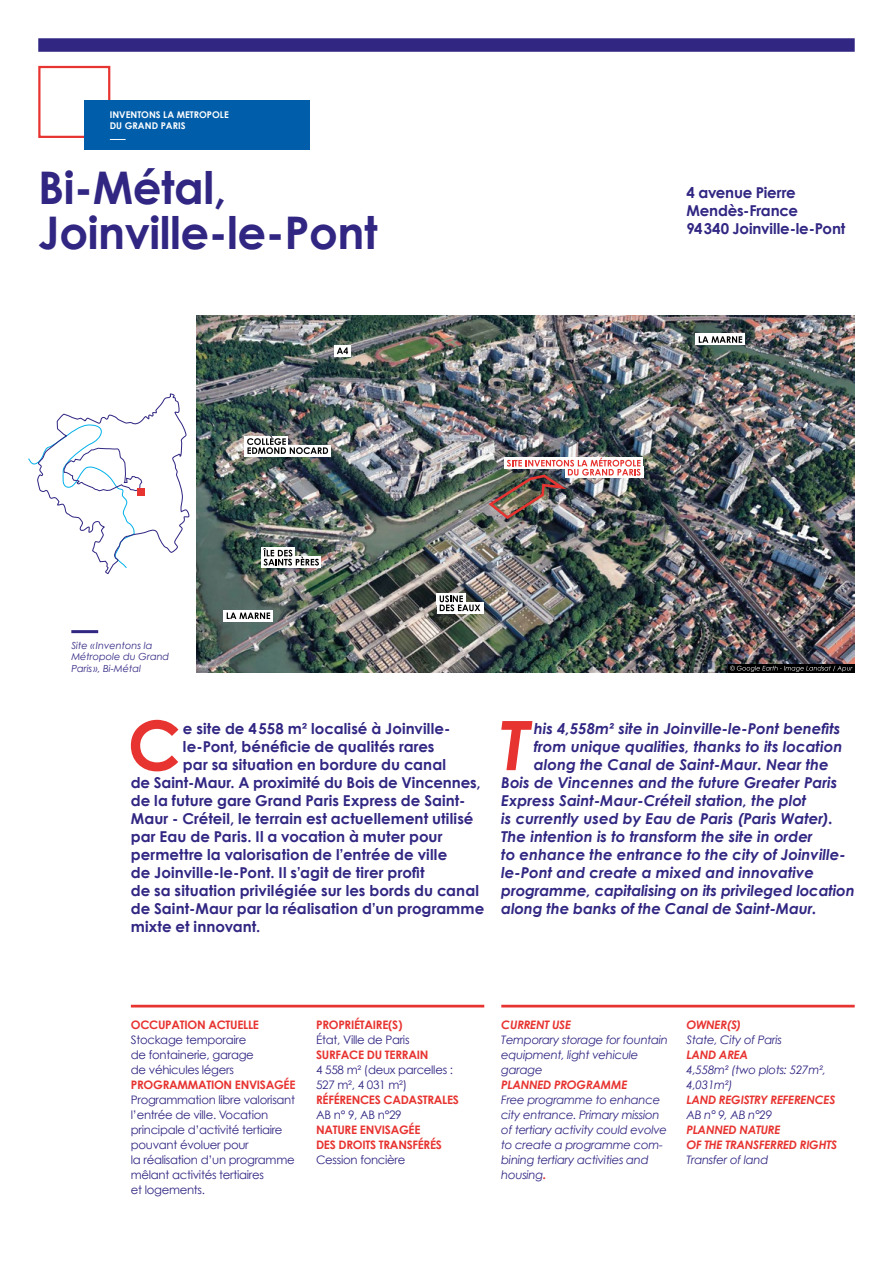
<style>
.page{position:relative;width:893px;height:1263px;background:#fff}
.page>*{position:absolute;margin:0;border:0;box-sizing:border-box;transform-origin:0 0}
.t1{font:700 68.4px "Century Gothic";color:#e73431}
.t2{font:italic 700 68.4px "Century Gothic";color:#e73431}
.t3{font:700 45px/45px "Century Gothic";letter-spacing:-.01em;color:#312783}
.t4{font:700 15px/18px "Century Gothic";letter-spacing:.005em;color:#312783}
.t5{font:italic 700 15px "Century Gothic";color:#312783}
.t6{font:11.7px/15px "Century Gothic";letter-spacing:-.025em;color:#312783}
.t7{font:italic 11.7px/15px "Century Gothic";letter-spacing:-.025em;color:#312783}
.t8{font:700 11.7px/15px "Century Gothic";letter-spacing:-.025em;color:#e73431}
.t9{font:italic 700 11.7px/15px "Century Gothic";letter-spacing:-.025em;color:#e73431}
.t10{font:italic 9.75px/11.7px "Century Gothic";color:#312783}
.t11{font:700 9.3px/11.1px "Century Gothic";color:#fff}
.s1{font-weight:700;color:#e73431}
</style>
<div class="page">
<div style="left:38px;top:38px;width:817px;height:14px;background:#312783"></div>
<hr style="left:131px;top:1005px;width:353px;height:2px;background:#e73431">
<hr style="left:501px;top:1005px;width:354px;height:2px;background:#e73431">
<hr style="left:71px;top:630px;width:27px;height:3px;background:#312783">
<div style="left:38px;top:66px;width:72px;height:72px;border:2px solid #e73431"></div>
<div style="left:84px;top:101px;width:226px;height:49px;background:#005da9"></div>
<svg style="left:110px;top:139px;width:16px;height:1px"></svg>
<svg style="left:28px;top:393px;width:162px;height:181px"></svg>
<div style="left:137px;top:488px;width:7px;height:7px;background:#e73431"></div>
<img style="left:196px;top:315px;width:659px;height:357px">
<div style="left:224px;top:610px;width:49px;height:11px;background:#fff"></div>
<svg style="left:227px;top:612px;width:43px;height:7px"></svg>
<div style="left:696px;top:334px;width:49px;height:11px;background:#fff"></div>
<svg style="left:699px;top:336px;width:43px;height:7px"></svg>
<div style="left:334px;top:345px;width:17px;height:11px;background:#fff"></div>
<svg style="left:337px;top:347px;width:11px;height:7px"></svg>
<div style="left:245px;top:436px;width:43px;height:11px;background:#fff"></div>
<div style="left:245px;top:445px;width:86px;height:11px;background:#fff"></div>
<svg style="left:247px;top:436px;width:81px;height:18px"></svg>
<div style="left:728px;top:664px;width:127px;height:9px;background:#000"></div>
<svg style="left:730px;top:666px;width:122px;height:6px"></svg>
<div style="left:261px;top:547px;width:34px;height:12px;background:#fff"></div>
<div style="left:261px;top:557px;width:60px;height:11px;background:#fff"></div>
<svg style="left:263px;top:548px;width:56px;height:18px"></svg>
<div style="left:437px;top:593px;width:29px;height:11px;background:#fff"></div>
<svg style="left:437px;top:602px;width:47px;height:12px"></svg>
<svg style="left:440px;top:595px;width:40px;height:16px"></svg>
<div style="left:504px;top:457px;width:139px;height:12px;background:#fff"></div>
<div style="left:565px;top:467px;width:78px;height:11px;background:#fff"></div>
<img style="left:487px;top:458px;width:154px;height:63px">
<p class="t11" style="left:110px;top:108px;width:120px">INVENTONS LA METROPOLE<br>DU GRAND PARIS</p>
<h2 class="t3" style="left:38px;top:164px;width:341px">Bi-Métal,<br>Joinville-le-Pont</h2>
<p class="t4" style="left:686px;top:183px;width:160px">4 avenue Pierre<br>Mendès-France<br>94340 Joinville-le-Pont</p>
<p class="t10" style="left:71px;top:639px;width:99px">Site « Inventons la<br>Métropole du Grand<br>Paris », Bi-Métal</p>
<h1 class="t1" style="left:128px;top:702px;width:55px">C</h1>
<p class="t4" style="left:183px;top:719px;width:269px">e site de 4558 m² localisé à Joinville-</p>
<p class="t4" style="left:183px;top:737px;width:253px">le-Pont, bénéficie de qualités rares</p>
<p class="t4" style="left:183px;top:755px;width:265px">par sa situation en bordure du canal</p>
<p class="t4" style="left:131px;top:773px;width:351px">de Saint-Maur. A proximité du Bois de Vincennes,</p>
<p class="t4" style="left:131px;top:791px;width:336px">de la future gare Grand Paris Express de Saint-</p>
<p class="t4" style="left:131px;top:809px;width:344px">Maur - Créteil, le terrain est actuellement utilisé</p>
<p class="t4" style="left:131px;top:827px;width:313px">par Eau de Paris. Il a vocation à muter pour</p>
<p class="t4" style="left:131px;top:845px;width:318px">permettre la valorisation de l’entrée de ville</p>
<p class="t4" style="left:131px;top:863px;width:295px">de Joinville-le-Pont. Il s’agit de tirer profit</p>
<p class="t4" style="left:131px;top:881px;width:350px">de sa situation privilégiée sur les bords du canal</p>
<p class="t4" style="left:131px;top:899px;width:355px">de Saint-Maur par la réalisation d’un programme</p>
<p class="t4" style="left:131px;top:917px;width:131px">mixte et innovant.</p>
<h1 class="t2" style="left:500px;top:701px;width:30px">T</h1>
<p class="t5" style="left:534px;top:719px;width:308px">his 4,558m² site in Joinville-le-Pont benefits</p>
<p class="t5" style="left:534px;top:737px;width:310px">from unique qualities, thanks to its location</p>
<p class="t5" style="left:534px;top:755px;width:296px">along the Canal de Saint-Maur. Near the</p>
<p class="t5" style="left:501px;top:773px;width:337px">Bois de Vincennes and the future Greater Paris</p>
<p class="t5" style="left:501px;top:791px;width:307px">Express Saint-Maur-Créteil station, the plot</p>
<p class="t5" style="left:501px;top:809px;width:333px">is currently used by Eau de Paris (Paris Water).</p>
<p class="t5" style="left:501px;top:827px;width:313px">The intention is to transform the site in order</p>
<p class="t5" style="left:501px;top:845px;width:346px">to enhance the entrance to the city of Joinville-</p>
<p class="t5" style="left:501px;top:863px;width:314px">le-Pont and create a mixed and innovative</p>
<p class="t5" style="left:501px;top:881px;width:355px">programme, capitalising on its privileged location</p>
<p class="t5" style="left:501px;top:899px;width:317px">along the banks of the Canal de Saint-Maur.</p>
<p class="t8" style="left:131px;top:1017px;width:130px">OCCUPATION ACTUELLE</p>
<p class="t6" style="left:131px;top:1032px;width:125px">Stockage temporaire de fontainerie, garage de véhicules légers</p>
<p class="t8" style="left:131px;top:1077px;width:166px">PROGRAMMATION ENVISAGÉE</p>
<p class="t6" style="left:131px;top:1092px;width:166px">Programmation libre valorisant l’entrée de ville. Vocation principale d’activité tertiaire pouvant évoluer pour<br>la réalisation d’un programme mêlant activités tertiaires<br>et logements.</p>
<p class="t8" style="left:316px;top:1017px;width:88px">PROPRIÉTAIRE(S)</p>
<p class="t6" style="left:316px;top:1032px;width:95px">État, Ville de Paris</p>
<p class="t8" style="left:316px;top:1047px;width:114px">SURFACE DU TERRAIN</p>
<p class="t6" style="left:316px;top:1062px;width:138px">4 558 m² (deux parcelles :<br>527 m², 4 031 m²)</p>
<p class="t8" style="left:316px;top:1092px;width:144px">RÉFÉRENCES CADASTRALES</p>
<p class="t6" style="left:316px;top:1107px;width:87px">AB n° 9, AB n°29</p>
<p class="t8" style="left:316px;top:1122px;width:127px">NATURE ENVISAGÉE<br>DES DROITS TRANSFÉRÉS</p>
<p class="t6" style="left:316px;top:1152px;width:91px">Cession foncière</p>
<p class="t9" style="left:501px;top:1017px;width:71px">CURRENT USE</p>
<p class="t7" style="left:501px;top:1032px;width:168px">Temporary storage for fountain equipment, light vehicule garage</p>
<p class="t9" style="left:501px;top:1077px;width:128px">PLANNED PROGRAMME</p>
<p class="t7" style="left:501px;top:1092px;width:167px">Free programme to enhance city entrance. Primary mission of tertiary activity could evolve to create a programme com&shy;bining tertiary activities and housing<span class="s1">.</span></p>
<p class="t9" style="left:686px;top:1017px;width:56px">OWNER(S)</p>
<p class="t7" style="left:686px;top:1032px;width:97px">State, City of Paris</p>
<p class="t9" style="left:686px;top:1047px;width:63px">LAND AREA</p>
<p class="t7" style="left:686px;top:1062px;width:141px">4,558m² (two plots: 527m²,<br>4,031m²)</p>
<p class="t9" style="left:686px;top:1092px;width:150px">LAND REGISTRY REFERENCES</p>
<p class="t7" style="left:686px;top:1107px;width:87px">AB n° 9, AB n°29</p>
<p class="t9" style="left:686px;top:1122px;width:152px">PLANNED NATURE<br>OF THE TRANSFERRED RIGHTS</p>
<p class="t7" style="left:686px;top:1152px;width:83px">Transfer of land</p>
</div>
